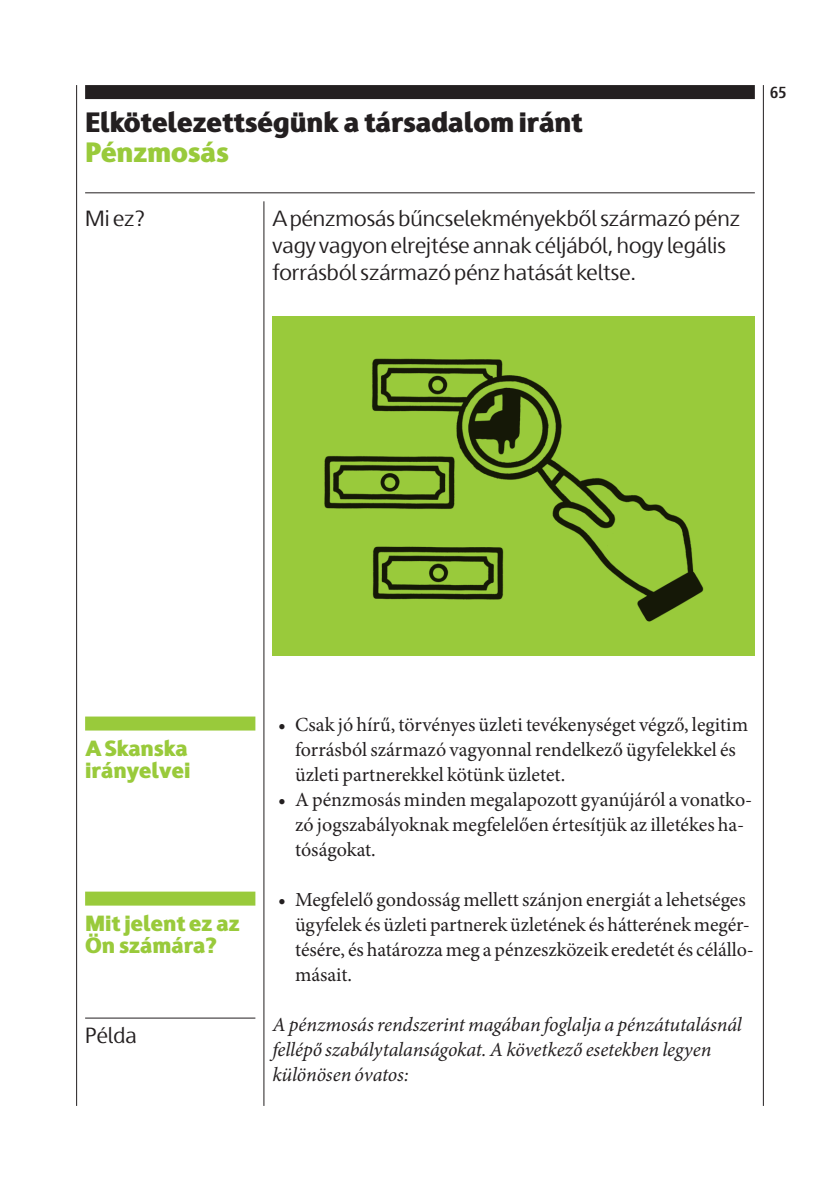
<style>
.page{position:relative;width:840px;height:1191px;background:#fff}
.page>*{position:absolute;margin:0;border:0;box-sizing:border-box;transform-origin:0 0}
.t1{font:900 28px "Skanska Sans Pro";letter-spacing:-.005em;color:#231f20}
.t2{font:900 28px "Skanska Sans Pro";letter-spacing:-.005em;color:#99ca3b}
.t3{font:22px/27px "Skanska Sans Pro";color:#231f20}
.t4{font:900 22px/22px "Skanska Sans Pro";color:#99ca3b}
.t5{font:20px/25px "Minion Pro";letter-spacing:-.005em;color:#231f20}
.t6{font:italic 20px/25px "Minion Pro";letter-spacing:-.005em;color:#231f20}
.t7{font:700 16px "Skanska Sans Pro";color:#231f20}
</style>
<div class="page">
<hr style="left:76px;top:85px;width:1px;height:1021px;background:#231f20">
<hr style="left:762px;top:85px;width:1px;height:1021px;background:#231f20">
<div style="left:85px;top:85px;width:669px;height:14px;background:#231f20"></div>
<hr style="left:85px;top:192px;width:669px;height:1px;background:#231f20">
<hr style="left:263px;top:201px;width:1px;height:905px;background:#231f20">
<div style="left:85px;top:716px;width:170px;height:14px;background:#99ca3b"></div>
<div style="left:85px;top:891px;width:170px;height:14px;background:#99ca3b"></div>
<hr style="left:85px;top:1017px;width:170px;height:1px;background:#231f20">
<img style="left:272px;top:316px;width:482px;height:340px">
<h1 class="t1" style="left:85px;top:105px;width:499px">Elkötelezettségünk a társadalom iránt</h1>
<h1 class="t2" style="left:85px;top:135px;width:145px">Pénzmosás</h1>
<p class="t3" style="left:85px;top:205px;width:61px">Mi ez?</p>
<p class="t3" style="left:272px;top:205px;width:469px">A pénzmosás bűncselekményekből származó pénz vagy vagyon elrejtése annak céljából, hogy legális forrásból származó pénz hatását keltse.</p>
<p class="t7" style="left:769px;top:83px;width:18px">65</p>
<p class="t4" style="left:85px;top:736px;width:107px">A Skanska irányelvei</p>
<p class="t4" style="left:85px;top:911px;width:156px">Mit jelent ez az<br>Ön számára?</p>
<p class="t3" style="left:85px;top:1022px;width:53px">Példa</p>
<p class="t5" style="left:295px;top:712px;width:454px;text-indent:-17px">• Csak jó hírű, törvényes üzleti tevékenységet végző, legitim forrásból származó vagyonnal rendelkező ügyfelekkel és üzleti partnerekkel kötünk üzletet.</p>
<p class="t5" style="left:295px;top:787px;width:458px;text-indent:-17px">• A pénzmosás minden megalapozott gyanújáról a vonatko&shy;zó jogszabályoknak megfelelően értesítjük az illetékes ha&shy;tóságokat.</p>
<p class="t5" style="left:295px;top:887px;width:458px;text-indent:-17px">• Megfelelő gondosság mellett szánjon energiát a lehetséges ügyfelek és üzleti partnerek üzletének és hátterének megér&shy;tésére, és határozza meg a pénzeszközeik eredetét és célállo&shy;másait.</p>
<p class="t6" style="left:272px;top:1012px;width:470px">A pénzmosás rendszerint magában foglalja a pénzátutalásnál fellépő szabálytalanságokat. A következő esetekben legyen különösen óvatos:</p>
</div>
